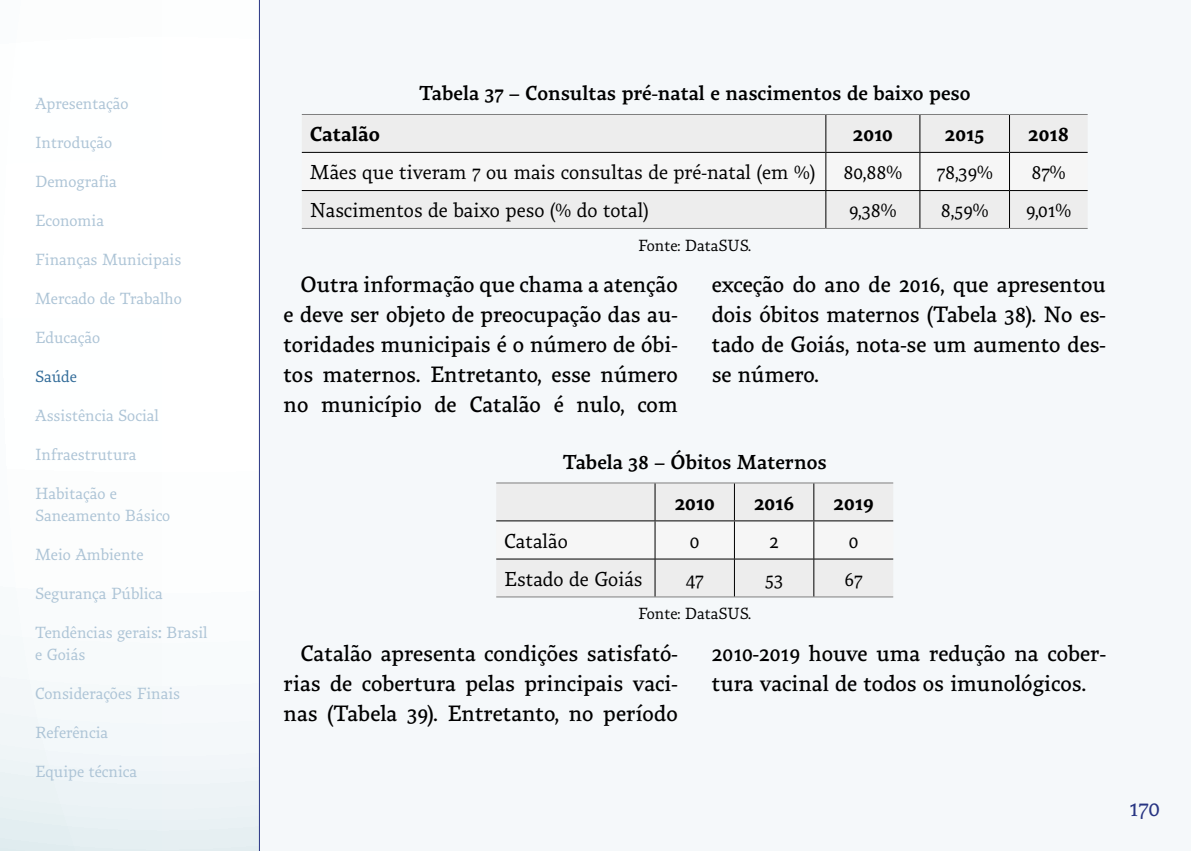
<style>
.page{position:relative;width:1191px;height:851px;background:#fff}
.page>*{position:absolute;margin:0;border:0;box-sizing:border-box;transform-origin:0 0}
.t1{font:24px "Tzimmes";color:#283583}
.t2{font:500 22px/30px "Tzimmes";color:#000;text-align:justify}
.t3{font:20px "Tzimmes";color:#000}
.t4{font:600 20px "Tzimmes";color:#000}
.t5{font:700 20px "Tzimmes";color:#000}
.t6{font:16px/22px "Tzimmes";color:#adc4d6}
.t7{font:16px "Tzimmes";color:#000}
.t8{font:16px "Tzimmes";color:#326c99}
.s1{font-family:"Bree Serif"}
</style>
<div class="page">
<div style="left:257px;top:0;width:934px;height:850px;background:#f5f8fa"></div>
<svg style="left:0;top:640px;width:259px;height:210px"></svg>
<hr style="left:259px;top:0;width:1px;height:850px;background:#283583">
<div style="left:302px;top:115px;width:785px;height:113px;background:#ededed"></div>
<svg style="left:302px;top:153px;width:785px;height:37px"></svg>
<hr style="left:302px;top:114px;width:524px;height:1px;background:#7f7f7f">
<hr style="left:826px;top:114px;width:94px;height:1px;background:#7f7f7f">
<hr style="left:920px;top:114px;width:89px;height:1px;background:#7f7f7f">
<hr style="left:1009px;top:114px;width:78px;height:1px;background:#7f7f7f">
<hr style="left:302px;top:228px;width:524px;height:1px;background:#7f7f7f">
<hr style="left:826px;top:228px;width:94px;height:1px;background:#7f7f7f">
<hr style="left:920px;top:228px;width:89px;height:1px;background:#7f7f7f">
<hr style="left:1009px;top:228px;width:78px;height:1px;background:#7f7f7f">
<hr style="left:825px;top:115px;width:1px;height:37px;background:#000">
<hr style="left:919px;top:115px;width:1px;height:37px;background:#000">
<hr style="left:1009px;top:115px;width:1px;height:37px;background:#000">
<hr style="left:825px;top:153px;width:1px;height:37px;background:#000">
<hr style="left:919px;top:153px;width:1px;height:37px;background:#000">
<hr style="left:1009px;top:153px;width:1px;height:37px;background:#000">
<hr style="left:302px;top:190px;width:524px;height:1px;background:#000">
<hr style="left:826px;top:190px;width:94px;height:1px;background:#000">
<hr style="left:825px;top:191px;width:1px;height:37px;background:#000">
<hr style="left:920px;top:190px;width:89px;height:1px;background:#000">
<hr style="left:919px;top:191px;width:1px;height:37px;background:#000">
<hr style="left:1009px;top:190px;width:78px;height:1px;background:#000">
<hr style="left:1009px;top:191px;width:1px;height:37px;background:#000">
<hr style="left:302px;top:152px;width:524px;height:1px;background:#000">
<hr style="left:826px;top:152px;width:94px;height:1px;background:#000">
<hr style="left:920px;top:152px;width:89px;height:1px;background:#000">
<hr style="left:1009px;top:152px;width:78px;height:1px;background:#000">
<div style="left:496px;top:483px;width:397px;height:113px;background:#ededed"></div>
<svg style="left:496px;top:521px;width:397px;height:37px"></svg>
<hr style="left:496px;top:482px;width:159px;height:1px;background:#7f7f7f">
<hr style="left:655px;top:482px;width:79px;height:1px;background:#7f7f7f">
<hr style="left:734px;top:482px;width:80px;height:1px;background:#7f7f7f">
<hr style="left:814px;top:482px;width:79px;height:1px;background:#7f7f7f">
<hr style="left:496px;top:596px;width:159px;height:1px;background:#7f7f7f">
<hr style="left:655px;top:596px;width:79px;height:1px;background:#7f7f7f">
<hr style="left:734px;top:596px;width:80px;height:1px;background:#7f7f7f">
<hr style="left:814px;top:596px;width:79px;height:1px;background:#7f7f7f">
<hr style="left:654px;top:483px;width:1px;height:37px;background:#000">
<hr style="left:734px;top:483px;width:1px;height:37px;background:#000">
<hr style="left:813px;top:483px;width:1px;height:37px;background:#000">
<hr style="left:654px;top:521px;width:1px;height:37px;background:#000">
<hr style="left:734px;top:521px;width:1px;height:37px;background:#000">
<hr style="left:813px;top:521px;width:1px;height:37px;background:#000">
<hr style="left:496px;top:558px;width:159px;height:1px;background:#000">
<hr style="left:655px;top:558px;width:79px;height:1px;background:#000">
<hr style="left:654px;top:559px;width:1px;height:37px;background:#000">
<hr style="left:734px;top:558px;width:80px;height:1px;background:#000">
<hr style="left:734px;top:559px;width:1px;height:37px;background:#000">
<hr style="left:814px;top:558px;width:79px;height:1px;background:#000">
<hr style="left:813px;top:559px;width:1px;height:37px;background:#000">
<hr style="left:496px;top:520px;width:159px;height:1px;background:#000">
<hr style="left:655px;top:520px;width:79px;height:1px;background:#000">
<hr style="left:734px;top:520px;width:80px;height:1px;background:#000">
<hr style="left:814px;top:520px;width:79px;height:1px;background:#000">
<p class="t6" style="left:35px;top:92px;width:95px">Apresentação</p>
<p class="t6" style="left:35px;top:131px;width:78px">Introdução</p>
<p class="t6" style="left:35px;top:170px;width:83px">Demografia</p>
<p class="t6" style="left:35px;top:209px;width:70px">Economia</p>
<p class="t6" style="left:35px;top:248px;width:148px">Finanças Municipais</p>
<p class="t6" style="left:35px;top:287px;width:148px">Mercado de Trabalho</p>
<p class="t6" style="left:35px;top:326px;width:66px">Educação</p>
<p class="t8" style="left:35px;top:366px;width:43px">Saúde</p>
<p class="t6" style="left:35px;top:404px;width:125px">Assistência Social</p>
<p class="t6" style="left:35px;top:443px;width:103px">Infraestrutura</p>
<p class="t6" style="left:35px;top:482px;width:137px">Habitação e<br>Saneamento Básico</p>
<p class="t6" style="left:35px;top:543px;width:110px">Meio Ambiente</p>
<p class="t6" style="left:35px;top:582px;width:129px">Segurança Pública</p>
<p class="t6" style="left:35px;top:621px;width:174px">Tendências gerais<span class="s1">:</span> Brasil e Goiás</p>
<p class="t6" style="left:35px;top:682px;width:146px">Considerações Finais</p>
<p class="t6" style="left:35px;top:721px;width:75px">Referência</p>
<p class="t6" style="left:35px;top:760px;width:103px">Equipe técnica</p>
<p class="t4" style="left:419px;top:80px;width:553px">Tabela 37 – Consultas pré-natal e nascimentos de baixo peso</p>
<p class="t5" style="left:310px;top:121px;width:72px">Catalão</p>
<p class="t5" style="left:853px;top:121px;width:42px">2010</p>
<p class="t5" style="left:945px;top:121px;width:41px">2015</p>
<p class="t5" style="left:1028px;top:121px;width:42px">2018</p>
<p class="t3" style="left:310px;top:159px;width:507px">Mães que tiveram 7 ou mais consultas de pré-natal (em %)</p>
<p class="t3" style="left:843px;top:159px;width:60px">80,88%</p>
<p class="t3" style="left:936px;top:159px;width:58px">78,39%</p>
<p class="t3" style="left:1031px;top:159px;width:36px">87%</p>
<p class="t3" style="left:310px;top:197px;width:340px">Nascimentos de baixo peso (% do total)</p>
<p class="t3" style="left:849px;top:197px;width:49px">9,38%</p>
<p class="t3" style="left:941px;top:197px;width:49px">8,59%</p>
<p class="t3" style="left:1026px;top:197px;width:47px">9,01%</p>
<p class="t7" style="left:638px;top:235px;width:114px">Fonte: DataSUS.</p>
<p class="t2" style="left:283px;top:269px;width:396px;text-indent:17px">Outra informação que chama a atenção e deve ser objeto de preocupação das au&shy;toridades municipais é o número de óbi&shy;tos maternos. Entretanto, esse número no município de Catalão é nulo, com</p>
<p class="t2" style="left:711px;top:269px;width:395px">exceção do ano de 2016, que apresentou dois óbitos maternos (Tabela 38). No es&shy;tado de Goiás, nota-se um aumento des&shy;se número.</p>
<p class="t4" style="left:563px;top:448px;width:265px">Tabela 38 – Óbitos Maternos</p>
<p class="t5" style="left:674px;top:489px;width:42px">2010</p>
<p class="t5" style="left:754px;top:489px;width:42px">2016</p>
<p class="t5" style="left:833px;top:489px;width:41px">2019</p>
<p class="t3" style="left:504px;top:527px;width:65px">Catalão</p>
<p class="t3" style="left:690px;top:527px;width:11px">0</p>
<p class="t3" style="left:769px;top:527px;width:11px">2</p>
<p class="t3" style="left:848px;top:527px;width:11px">0</p>
<p class="t3" style="left:504px;top:565px;width:140px">Estado de Goiás</p>
<p class="t3" style="left:685px;top:565px;width:20px">47</p>
<p class="t3" style="left:765px;top:565px;width:19px">53</p>
<p class="t3" style="left:844px;top:565px;width:20px">67</p>
<p class="t7" style="left:638px;top:603px;width:114px">Fonte: DataSUS.</p>
<p class="t2" style="left:283px;top:637px;width:396px;text-indent:17px">Catalão apresenta condições satisfató&shy;rias de cobertura pelas principais vaci&shy;nas (Tabela 39). Entretanto, no período</p>
<p class="t2" style="left:711px;top:637px;width:396px">2010-2019 houve uma redução na cober&shy;tura vacinal de todos os imunológicos.</p>
<p class="t1" style="left:1129px;top:792px;width:33px">170</p>
</div>
